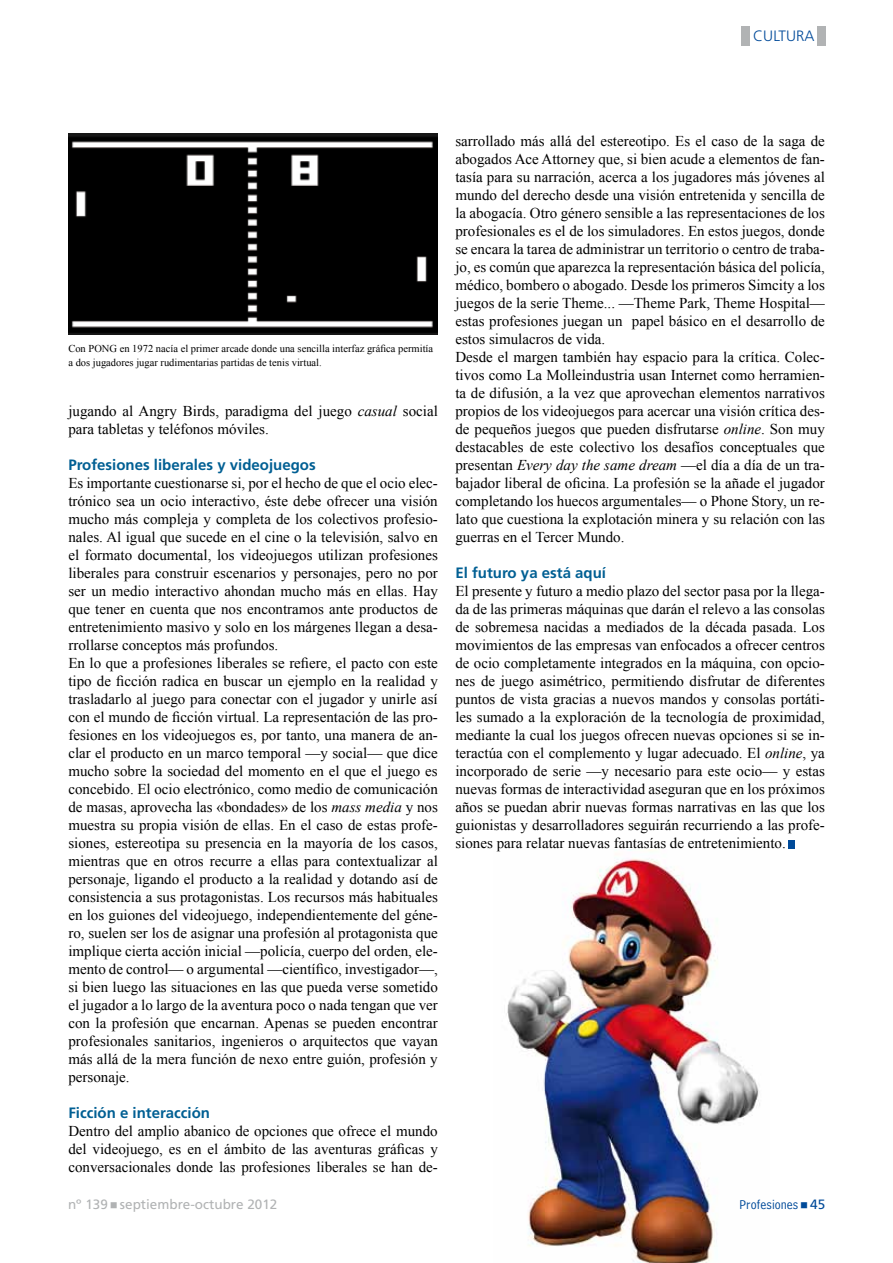
<style>
.page{position:relative;width:893px;height:1263px;background:#fff}
.page>*{position:absolute;margin:0;border:0;box-sizing:border-box;transform-origin:0 0}
.t1{font:15px/18px "Times New Roman";color:#000}
.t2{font:700 15px "Frutiger";color:#015f93}
.t3{font:300 15px "Frutiger";color:#004a99}
.t4{font:13.5px "Frutiger";color:#b1b3b4}
.t5{font:13.5px "Bell Centennial Std Address";color:#004a99}
.t6{font:13.5px "Frutiger";color:#004a99}
.t7{font:10.5px/13.5px "Times New Roman";color:#000}
.s1{font-style:italic}
</style>
<div class="page">
<img style="left:507px;top:849px;width:253px;height:414px">
<div style="left:741px;top:26px;width:9px;height:20px;background:#b1b3b4"></div>
<div style="left:817px;top:26px;width:8px;height:20px;background:#b1b3b4"></div>
<img style="left:68px;top:133px;width:370px;height:201px">
<div style="left:788px;top:840px;width:6px;height:9px;background:#004a99"></div>
<p class="t3" style="left:753px;top:27px;width:63px">CULTURA</p>
<p class="t7" style="left:68px;top:342px;width:366px">Con PONG en 1972 nacía el primer arcade donde una sencilla interfaz gráfica permitía a dos jugadores jugar rudimentarias partidas de tenis virtual.</p>
<p class="t1" style="left:68px;top:401px;width:371px">jugando al Angry Birds, paradigma del juego <span class="s1">casual</span> social para tabletas y teléfonos móviles.</p>
<p class="t2" style="left:68px;top:456px;width:249px">Profesiones liberales y videojuegos</p>
<p class="t1" style="left:68px;top:473px;width:371px">Es importante cuestionarse si, por el hecho de que el ocio elec&shy;trónico sea un ocio interactivo, éste debe ofrecer una visión mucho más compleja y completa de los colectivos profesio&shy;nales. Al igual que sucede en el cine o la televisión, salvo en el formato documental, los videojuegos utilizan profesiones liberales para construir escenarios y personajes, pero no por ser un medio interactivo ahondan mucho más en ellas. Hay que tener en cuenta que nos encontramos ante productos de entretenimiento masivo y solo en los márgenes llegan a desa&shy;rrollarse conceptos más profundos.<br>En lo que a profesiones liberales se refiere, el pacto con este tipo de ficción radica en buscar un ejemplo en la realidad y trasladarlo al juego para conectar con el jugador y unirle así con el mundo de ficción virtual. La representación de las pro&shy;fesiones en los videojuegos es, por tanto, una manera de an&shy;clar el producto en un marco temporal —y social— que dice mucho sobre la sociedad del momento en el que el juego es concebido. El ocio electrónico, como medio de comunicación de masas, aprovecha las «bondades» de los <span class="s1">mass media</span> y nos muestra su propia visión de ellas. En el caso de estas profe&shy;siones, estereotipa su presencia en la mayoría de los casos, mientras que en otros recurre a ellas para contextualizar al personaje, ligando el producto a la realidad y dotando así de consistencia a sus protagonistas. Los recursos más habituales en los guiones del videojuego, independientemente del géne&shy;ro, suelen ser los de asignar una profesión al protagonista que implique cierta acción inicial —policía, cuerpo del orden, ele&shy;mento de control— o argumental —científico, investigador—, si bien luego las situaciones en las que pueda verse sometido el jugador a lo largo de la aventura poco o nada tengan que ver con la profesión que encarnan. Apenas se pueden encontrar profesionales sanitarios, ingenieros o arquitectos que vayan más allá de la mera función de nexo entre guión, profesión y personaje.</p>
<p class="t2" style="left:68px;top:1104px;width:143px">Ficción e interacción</p>
<p class="t1" style="left:68px;top:1121px;width:371px;text-align:justify">Dentro del amplio abanico de opciones que ofrece el mundo del videojuego, es en el ámbito de las aventuras gráficas y conversacionales donde las profesiones liberales se han de-</p>
<p class="t1" style="left:455px;top:131px;width:371px">sarrollado más allá del estereotipo. Es el caso de la saga de abogados Ace Attorney que, si bien acude a elementos de fan&shy;tasía para su narración, acerca a los jugadores más jóvenes al mundo del derecho desde una visión entretenida y sencilla de la abogacía. Otro género sensible a las representaciones de los profesionales es el de los simuladores. En estos juegos, donde se encara la tarea de administrar un territorio o centro de traba&shy;jo, es común que aparezca la representación básica del policía, médico, bombero o abogado. Desde los primeros Simcity a los juegos de la serie Theme... —Theme Park, Theme Hospital— estas profesiones juegan un papel básico en el desarrollo de estos simulacros de vida.<br>Desde el margen también hay espacio para la crítica. Colec&shy;tivos como La Molleindustria usan Internet como herramien&shy;ta de difusión, a la vez que aprovechan elementos narrativos propios de los videojuegos para acercar una visión crítica des&shy;de pequeños juegos que pueden disfrutarse <span class="s1">online</span>. Son muy destacables de este colectivo los desafíos conceptuales que presentan <span class="s1">Every day the same dream</span> —el día a día de un tra&shy;bajador liberal de oficina. La profesión se la añade el jugador completando los huecos argumentales— o Phone Story, un re&shy;lato que cuestiona la explotación minera y su relación con las guerras en el Tercer Mundo.</p>
<p class="t2" style="left:455px;top:564px;width:152px">El futuro ya está aquí</p>
<p class="t1" style="left:455px;top:581px;width:371px;text-align:justify">El presente y futuro a medio plazo del sector pasa por la llega&shy;da de las primeras máquinas que darán el relevo a las consolas de sobremesa nacidas a mediados de la década pasada. Los movimientos de las empresas van enfocados a ofrecer centros de ocio completamente integrados en la máquina, con opcio&shy;nes de juego asimétrico, permitiendo disfrutar de diferentes puntos de vista gracias a nuevos mandos y consolas portáti&shy;les sumado a la exploración de la tecnología de proximidad, mediante la cual los juegos ofrecen nuevas opciones si se in&shy;teractúa con el complemento y lugar adecuado. El <span class="s1">online</span>, ya incorporado de serie —y necesario para este ocio— y estas nuevas formas de interactividad aseguran que en los próximos años se puedan abrir nuevas formas narrativas en las que los guionistas y desarrolladores seguirán recurriendo a las profe&shy;siones para relatar nuevas fantasías de entretenimiento.</p>
<p class="t4" style="left:68px;top:1197px;width:41px">nº 139</p>
<p class="t4" style="left:120px;top:1197px;width:159px">septiembre-octubre 2012</p>
<p class="t5" style="left:740px;top:1197px;width:60px">Profesiones</p>
<p class="t6" style="left:810px;top:1197px;width:17px">45</p>
</div>
